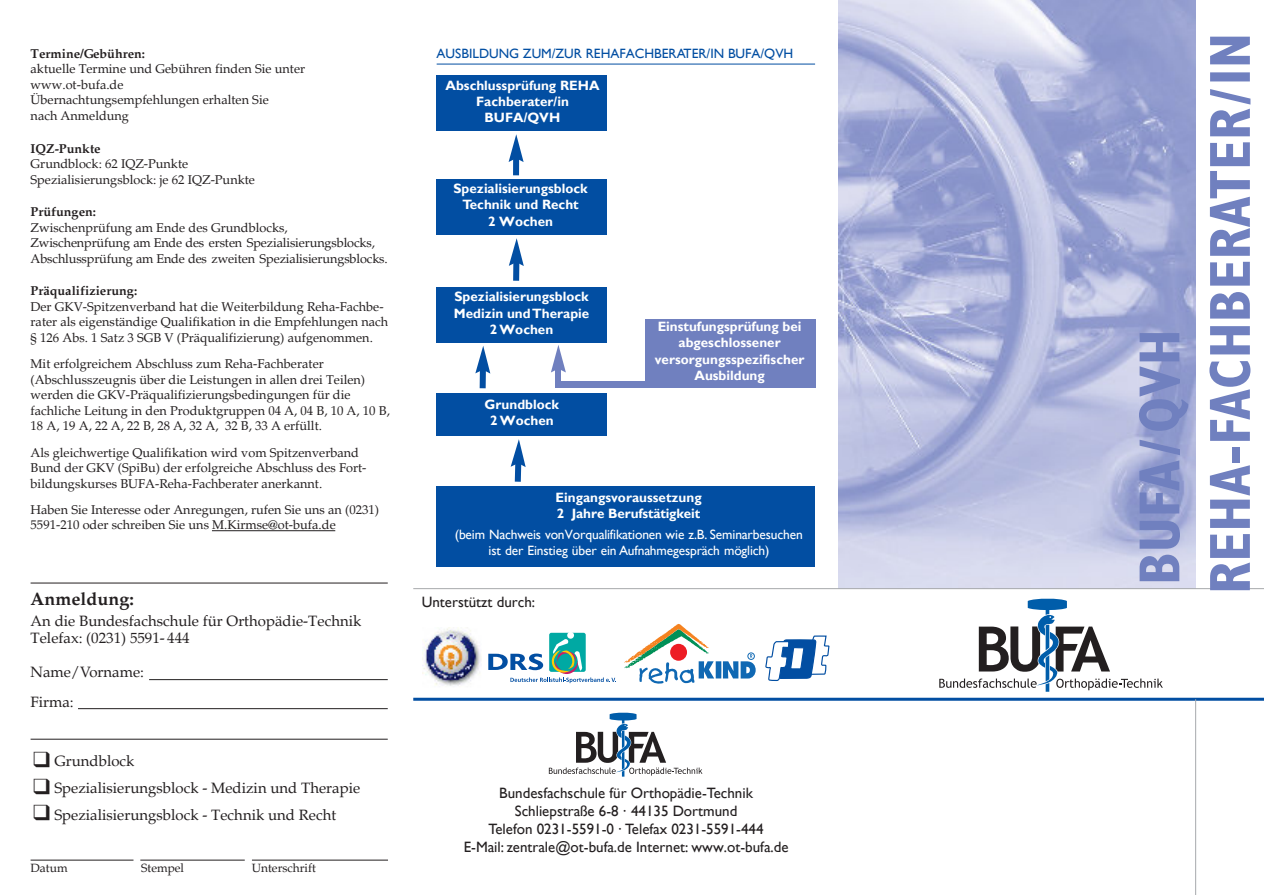
<style>
.page{position:relative;width:1264px;height:895px;background:#fff}
.page>*{position:absolute;margin:0;border:0;box-sizing:border-box;transform-origin:0 0}
.t1{font:700 condensed 58.5px/70.5px "Gill Sans";color:#7080bf}
.t2{font:700 18px "Palatino";color:#231f20}
.t3{font:15px/17.2px "Palatino";color:#231f20}
.t4{font:15px/18px "Gill Sans";color:#231f20;text-align:center}
.t5{font:700 13.5px/16.2px "Gill Sans";color:#fff;text-align:center}
.t6{font:13.5px/16.2px "Gill Sans";letter-spacing:-.01em;color:#fff;text-align:center}
.t7{font:13.5px "Gill Sans";color:#024ea2}
.t8{font:12.75px/15.6px "Palatino";color:#231f20}
.t9{font:700 12.75px "Palatino";color:#231f20}
.t10{font:12px "Palatino";color:#231f20}
.s1{font-family:"MS UI Gothic";font-size:22.5px}
</style>
<div class="page">
<img style="left:838px;top:0;width:358px;height:588px">
<hr style="left:413px;top:697px;width:851px;height:3px;background:#024ea2">
<hr style="left:413px;top:588px;width:851px;height:1px;background:#a7a9ac">
<svg style="left:939px;top:598px;width:224px;height:93px"></svg>
<hr style="left:212px;top:530px;width:123px;height:1px;background:#231f20">
<hr style="left:1195px;top:699px;width:1px;height:196px;background:#a7a9ac">
<div style="left:549px;top:633px;width:37px;height:39px;background:#00a9a3;border-radius:2px"></div>
<div style="left:567px;top:632px;width:7px;height:6px;background:#fff;border-radius:50%"></div>
<svg style="left:488px;top:639px;width:128px;height:44px"></svg>
<div style="left:747px;top:652px;width:8px;height:8px;border:1px solid #0f68b3;border-radius:50%"></div>
<div style="left:716px;top:661px;width:5px;height:17px;background:#0f68b3"></div>
<svg style="left:723px;top:654px;width:33px;height:24px"></svg>
<svg style="left:624px;top:624px;width:90px;height:59px"></svg>
<img style="left:422px;top:627px;width:59px;height:59px">
<hr style="left:31px;top:582px;width:357px;height:1px;background:#231f20">
<hr style="left:149px;top:679px;width:239px;height:1px;background:#231f20">
<hr style="left:78px;top:708px;width:310px;height:1px;background:#231f20">
<hr style="left:31px;top:739px;width:357px;height:1px;background:#231f20">
<hr style="left:31px;top:859px;width:103px;height:1px;background:#231f20">
<hr style="left:140px;top:859px;width:105px;height:1px;background:#231f20">
<hr style="left:252px;top:859px;width:136px;height:1px;background:#231f20">
<svg style="left:765px;top:635px;width:64px;height:46px"></svg>
<hr style="left:437px;top:64px;width:378px;height:1px;background:#024ea2">
<div style="left:437px;top:76px;width:170px;height:55px;background:#024ea2"></div>
<div style="left:437px;top:287px;width:170px;height:56px;background:#024ea2"></div>
<div style="left:645px;top:319px;width:170px;height:68px;background:#7080bf"></div>
<div style="left:437px;top:393px;width:170px;height:42px;background:#024ea2"></div>
<svg style="left:511px;top:439px;width:15px;height:43px"></svg>
<svg style="left:475px;top:346px;width:15px;height:42px"></svg>
<div style="left:555px;top:367px;width:6px;height:20px;background:#7080bf"></div>
<svg style="left:551px;top:345px;width:15px;height:27px"></svg>
<div style="left:558px;top:381px;width:95px;height:6px;background:#7080bf"></div>
<div style="left:437px;top:485px;width:378px;height:81px;background:#024ea2"></div>
<div style="left:437px;top:179px;width:170px;height:55px;background:#024ea2"></div>
<svg style="left:509px;top:134px;width:15px;height:41px"></svg>
<svg style="left:509px;top:238px;width:15px;height:43px"></svg>
<svg style="left:549px;top:712px;width:153px;height:64px"></svg>
<p class="t9" style="left:31px;top:48px;width:116px">Termine/Gebühren:</p>
<p class="t8" style="left:31px;top:63px;width:276px">aktuelle Termine und Gebühren finden Sie unter www.ot-bufa.de<br>Übernachtungsempfehlungen erhalten Sie<br>nach Anmeldung</p>
<p class="t9" style="left:31px;top:143px;width:71px">IQZ-Punkte</p>
<p class="t8" style="left:31px;top:157px;width:226px">Grundblock: 62 IQZ-Punkte<br>Spezialisierungsblock: je 62 IQZ-Punkte</p>
<p class="t9" style="left:31px;top:207px;width:67px">Prüfungen:</p>
<p class="t8" style="left:31px;top:221px;width:359px">Zwischenprüfung am Ende des Grundblocks,<br>Zwischenprüfung am Ende des ersten Spezialisierungsblocks,<br>Abschlussprüfung am Ende des zweiten Spezialisierungsblocks.</p>
<p class="t9" style="left:31px;top:286px;width:108px">Präqualifizierung:</p>
<p class="t8" style="left:31px;top:300px;width:359px">Der GKV-Spitzenverband hat die Weiterbildung Reha-Fachbe&shy;rater als eigenständige Qualifikation in die Empfehlungen nach § 126 Abs. 1 Satz 3 SGB V (Präqualifizierung) aufgenommen.</p>
<p class="t8" style="left:31px;top:357px;width:361px">Mit erfolgreichem Abschluss zum Reha-Fachberater (Abschlusszeugnis über die Leistungen in allen drei Teilen) werden die GKV-Präqualifizierungsbedingungen für die fachliche Leitung in den Produktgruppen 04 A, 04 B, 10 A, 10 B, 18 A, 19 A, 22 A, 22 B, 28 A, 32 A, 32 B, 33 A erfüllt.</p>
<p class="t8" style="left:31px;top:446px;width:337px">Als gleichwertige Qualifikation wird vom Spitzenverband<br>Bund der GKV (SpiBu) der erfolgreiche Abschluss des Fort&shy;bildungskurses BUFA-Reha-Fachberater anerkannt.</p>
<p class="t8" style="left:31px;top:503px;width:350px">Haben Sie Interesse oder Anregungen, rufen Sie uns an (0231)<br>5591-210 oder schreiben Sie uns M.Kirmse@ot-bufa.de</p>
<p class="t7" style="left:437px;top:48px;width:358px">AUSBILDUNG ZUM/ZUR REHAFACHBERATER/IN BUFA/QVH</p>
<p class="t5" style="left:445px;top:78px;width:156px">Abschlussprüfung REHA<br>Fachberater/in<br>BUFA/QVH</p>
<p class="t5" style="left:453px;top:182px;width:136px">Spezialisierungsblock<br>Technik und Recht<br>2 Wochen</p>
<p class="t5" style="left:454px;top:290px;width:137px">Spezialisierungsblock<br>Medizin undTherapie<br>2 Wochen</p>
<p class="t5" style="left:485px;top:397px;width:76px">Grundblock<br>2 Wochen</p>
<p class="t5" style="left:655px;top:320px;width:151px">Einstufungsprüfung bei abgeschlossener versorgungsspezifischer<br>Ausbildung</p>
<p class="t5" style="left:556px;top:491px;width:148px;text-align:left">Eingangsvoraussetzung<br>2 Jahre Berufstätigkeit</p>
<p class="t6" style="left:455px;top:527px;width:349px">(beim Nachweis vonVorqualifikationen wie z.B. Seminarbesuchen ist der Einstieg über ein Aufnahmegespräch möglich)</p>
<h2 class="t2" style="left:31px;top:591px;width:105px">Anmeldung:</h2>
<p class="t4" style="left:422px;top:595px;width:115px">Unterstützt durch:</p>
<p class="t3" style="left:31px;top:614px;width:332px">An die Bundesfachschule für Orthopädie-Technik<br>Telefax: (0231) 5591- 444</p>
<p class="t3" style="left:31px;top:659px;width:115px;line-height:29.7px">Name/Vorname:<br>Firma:</p>
<p class="t3" style="left:31px;top:754px;width:105px"><span class="s1">❑</span>Grundblock</p>
<p class="t3" style="left:31px;top:781px;width:331px"><span class="s1">❑</span>Spezialisierungsblock - Medizin und Therapie</p>
<p class="t3" style="left:31px;top:807px;width:307px"><span class="s1">❑</span>Spezialisierungsblock - Technik und Recht</p>
<p class="t10" style="left:31px;top:863px;width:39px">Datum</p>
<p class="t10" style="left:141px;top:863px;width:45px">Stempel</p>
<p class="t10" style="left:252px;top:863px;width:66px">Unterschrift</p>
<p class="t4" style="left:464px;top:785px;width:326px">Bundesfachschule für Orthopädie-Technik Schliepstraße 6-8 · 44135 Dortmund<br>Telefon 0231-5591-0 · Telefax 0231-5591-444<br>E-Mail: zentrale@ot-bufa.de Internet: www.ot-bufa.de</p>
<h1 class="t1" style="left:1131px;top:594px;width:563px;rotate:-90deg">BUFA/QVH<br>REHA-FACHBERATER/IN</h1>
</div>
